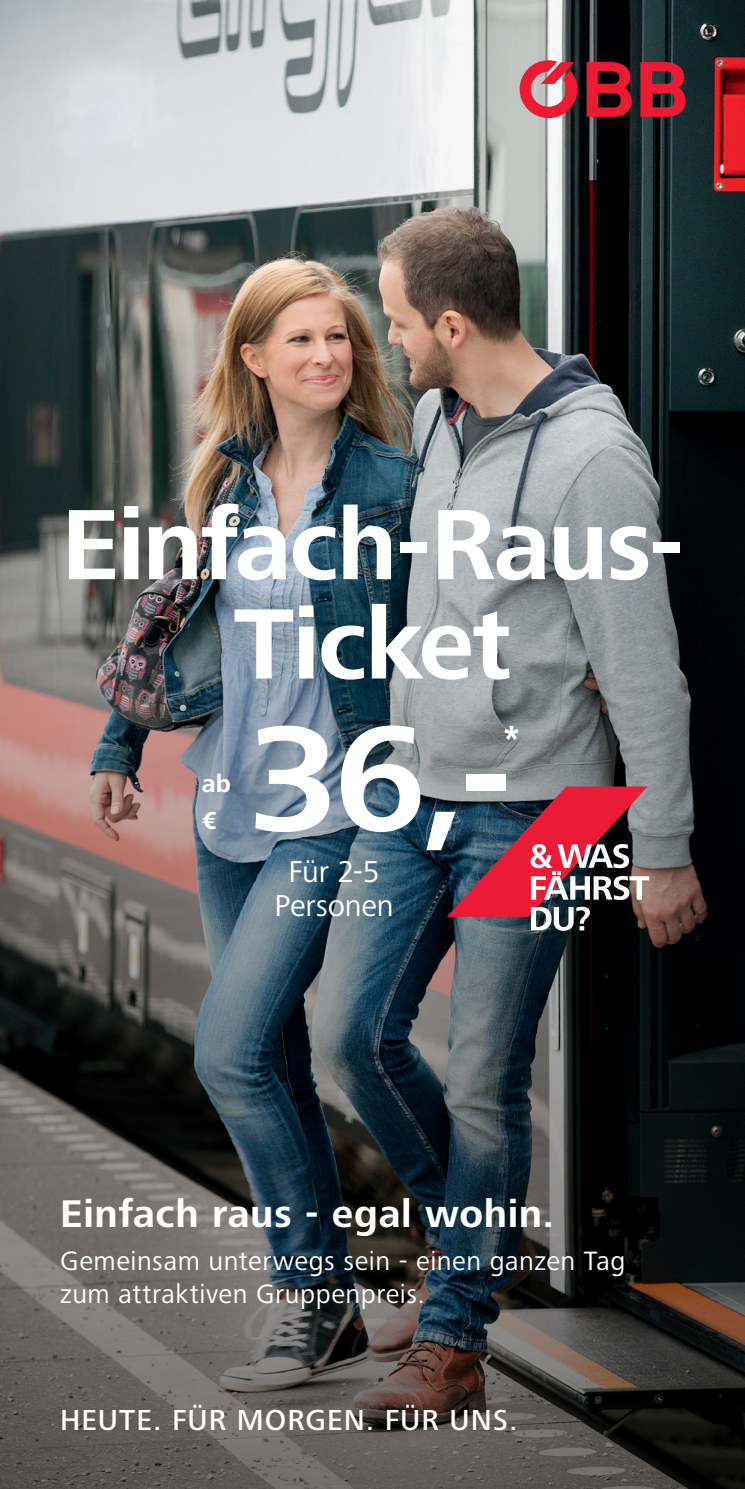
<style>
.page{position:relative;width:745px;height:1489px;background:#fff}
.page>*{position:absolute;margin:0;border:0;box-sizing:border-box;transform-origin:0 0}
.t1{font:700 154.75px "Frutiger Next Pro";color:#fff}
.t2{font:700 103.5px/99.2px "Frutiger Next Pro";letter-spacing:-.02em;color:#fff;text-align:center}
.t3{font:700 40px "Frutiger Next Pro";letter-spacing:.015em;color:#fff}
.t4{font:700 39.25px "Frutiger Next Pro";color:#fff}
.t5{font:31.25px/33.8px "Frutiger Next Pro";letter-spacing:-.005em;color:#fff;text-align:center}
.t6{font:500 30px "Frutiger Next Pro";letter-spacing:.035em;color:#fff}
.t7{font:27.5px/33px "Frutiger Next Pro";letter-spacing:.02em;color:#fff}
.t8{font:700 25.5px "Frutiger Next Pro";color:#fff}
</style>
<div class="page">
<img style="left:0;top:0;width:744px;height:223px">
<img style="left:0;top:223px;width:744px;height:1265px">
<svg style="left:640px;top:62px;width:45px;height:55px;background:#ad1f31"></svg>
<svg style="left:586px;top:62px;width:45px;height:55px;background:#a51325"></svg>
<svg style="left:519px;top:60px;width:58px;height:58px;background:#ce626e"></svg>
<svg style="left:446px;top:786px;width:202px;height:144px;background:#884b5a"></svg>
<h2 class="t2" style="left:61px;top:495px;width:623px">Einfach-Raus-<br>Ticket</h2>
<p class="t8" style="left:202px;top:769px;width:31px">ab</p>
<p class="t8" style="left:202px;top:805px;width:16px">€</p>
<h1 class="t1" style="left:248px;top:690px;width:264px">36,-</h1>
<h3 class="t4" style="left:502px;top:716px;width:18px">*</h3>
<p class="t5" style="left:274px;top:855px;width:121px">Für 2-5<br>Personen</p>
<h3 class="t3" style="left:60px;top:1190px;width:495px">Einfach raus - egal wohin.</h3>
<p class="t7" style="left:60px;top:1244px;width:566px">Gemeinsam unterwegs sein - einen ganzen Tag zum attraktiven Gruppenpreis.</p>
<p class="t6" style="left:60px;top:1402px;width:458px">HEUTE. FÜR MORGEN. FÜR UNS.</p>
</div>
